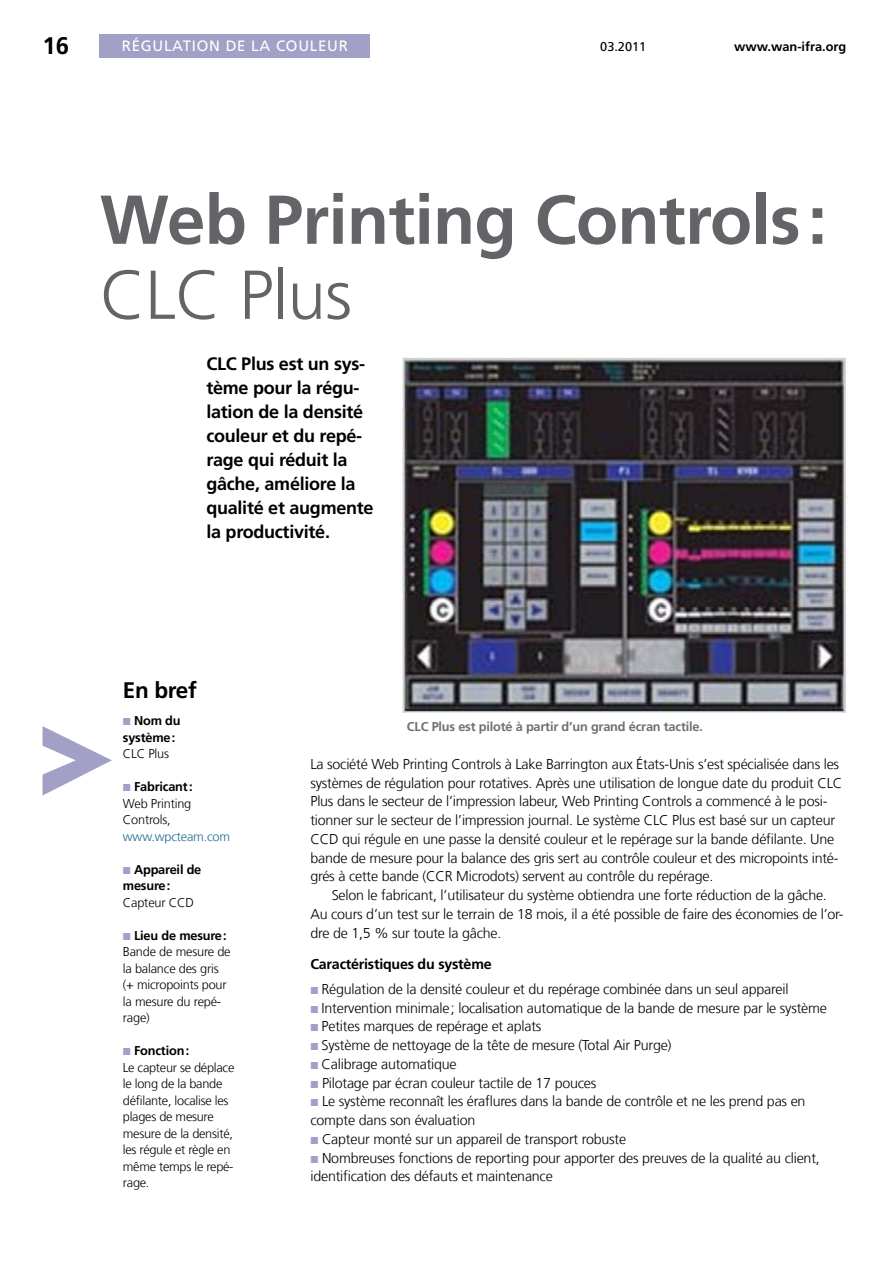
<style>
.page{position:relative;width:893px;height:1263px;background:#fff}
.page>*{position:absolute;margin:0;border:0;box-sizing:border-box;transform-origin:0 0}
.t1{font:700 69px "Frutiger LT Com";letter-spacing:-.01em;color:#636467}
.t2{font:300 69px "Frutiger LT Com";letter-spacing:-.01em;color:#636467}
.t3{font:700 24px "Frutiger LT Com";color:#000}
.t4{font:700 22.5px "Frutiger LT Com";letter-spacing:-.015em;color:#000}
.t5{font:700 18px/24px "Frutiger LT Com";letter-spacing:-.015em;color:#000}
.t6{font:15px "Frutiger LT Com";letter-spacing:.05em;color:#fff}
.t7{font:300 14.25px/18.8px "Frutiger LT Com";letter-spacing:-.015em;color:#000}
.t8{font:700 14.25px "Frutiger LT Com";letter-spacing:-.015em;color:#000}
.t9{font:300 12.75px/16.5px "Frutiger LT Com";letter-spacing:-.02em;color:#000}
.t10{font:700 12.75px/16.5px "Frutiger LT Com";letter-spacing:-.015em;color:#000}
.t11{font:700 12.75px "Frutiger LT Com";letter-spacing:-.015em;color:#6d6f71}
.t12{font:300 12.75px "Frutiger LT Com";letter-spacing:-.015em;color:#186b90}
.t13{font:12.75px "Frutiger LT Com";color:#000}
</style>
<div class="page">
<div style="left:100px;top:34px;width:270px;height:23px;background:#a3a0c7"></div>
<img style="left:403px;top:356px;width:443px;height:357px">
<svg style="left:43px;top:726px;width:69px;height:69px"></svg>
<h2 class="t3" style="left:43px;top:32px;width:28px">16</h2>
<p class="t6" style="left:122px;top:37px;width:228px">RÉGULATION DE LA COULEUR</p>
<p class="t13" style="left:600px;top:39px;width:48px">03.2011</p>
<p class="t10" style="left:734px;top:38px;width:113px">www.wan-ifra.org</p>
<h1 class="t1" style="left:100px;top:179px;width:729px">Web Printing Controls:</h1>
<h1 class="t2" style="left:100px;top:255px;width:254px">CLC Plus</h1>
<p class="t5" style="left:206px;top:352px;width:169px">CLC Plus est un sys&shy;tème pour la régu&shy;lation de la densité couleur et du repé&shy;rage qui réduit la gâche, améliore la qualité et augmente la productivité.</p>
<h3 class="t4" style="left:123px;top:677px;width:75px">En bref</h3>
<p class="t10" style="left:123px;top:712px;width:59px;text-indent:11px">Nom du système:</p>
<p class="t9" style="left:123px;top:745px;width:48px">CLC Plus</p>
<p class="t10" style="left:134px;top:778px;width:60px">Fabricant:</p>
<p class="t9" style="left:123px;top:795px;width:70px">Web Printing<br>Controls,</p>
<p class="t12" style="left:123px;top:829px;width:109px">www.wpcteam.com</p>
<p class="t10" style="left:123px;top:861px;width:80px;text-indent:11px">Appareil de mesure:</p>
<p class="t9" style="left:123px;top:894px;width:73px">Capteur CCD</p>
<p class="t10" style="left:134px;top:927px;width:94px">Lieu de mesure:</p>
<p class="t9" style="left:123px;top:943px;width:109px">Bande de mesure de la balance des gris (+ micropoints pour la mesure du repé&shy;rage)</p>
<p class="t10" style="left:134px;top:1042px;width:57px">Fonction:</p>
<p class="t9" style="left:123px;top:1059px;width:113px">Le capteur se déplace le long de la bande défilante, localise les plages de mesure mesure de la densité, les régule et règle en même temps le repé&shy;rage.</p>
<p class="t11" style="left:407px;top:719px;width:297px">CLC Plus est piloté à partir d’un grand écran tactile.</p>
<p class="t7" style="left:310px;top:755px;width:533px">La société Web Printing Controls à Lake Barrington aux États-Unis s’est spécialisée dans les systèmes de régulation pour rotatives. Après une utilisation de longue date du produit CLC Plus dans le secteur de l’impression labeur, Web Printing Controls a commencé à le posi&shy;tionner sur le secteur de l’impression journal. Le système CLC Plus est basé sur un capteur CCD qui régule en une passe la densité couleur et le repérage sur la bande défilante. Une bande de mesure pour la balance des gris sert au contrôle couleur et des micropoints inté&shy;grés à cette bande (CCR Microdots) servent au contrôle du repérage.</p>
<p class="t7" style="left:310px;top:886px;width:535px;text-indent:21px">Selon le fabricant, l’utilisateur du système obtiendra une forte réduction de la gâche.<br>Au cours d’un test sur le terrain de 18 mois, il a été possible de faire des économies de l’or&shy;dre de 1,5 % sur toute la gâche.</p>
<p class="t8" style="left:310px;top:956px;width:183px">Caractéristiques du système</p>
<p class="t7" style="left:322px;top:980px;width:468px">Régulation de la densité couleur et du repérage combinée dans un seul appareil</p>
<p class="t7" style="left:322px;top:998px;width:507px">Intervention minimale; localisation automatique de la bande de mesure par le système</p>
<p class="t7" style="left:322px;top:1017px;width:221px">Petites marques de repérage et aplats</p>
<p class="t7" style="left:322px;top:1036px;width:351px">Système de nettoyage de la tête de mesure (Total Air Purge)</p>
<p class="t7" style="left:322px;top:1055px;width:137px">Calibrage automatique</p>
<p class="t7" style="left:322px;top:1073px;width:276px">Pilotage par écran couleur tactile de 17 pouces</p>
<p class="t7" style="left:322px;top:1092px;width:485px">Le système reconnaît les éraflures dans la bande de contrôle et ne les prend pas en</p>
<p class="t7" style="left:310px;top:1111px;width:166px">compte dans son évaluation</p>
<p class="t7" style="left:322px;top:1130px;width:306px">Capteur monté sur un appareil de transport robuste</p>
<p class="t7" style="left:322px;top:1148px;width:499px">Nombreuses fonctions de reporting pour apporter des preuves de la qualité au client,</p>
<p class="t7" style="left:310px;top:1167px;width:244px">identification des défauts et maintenance</p>
</div>
